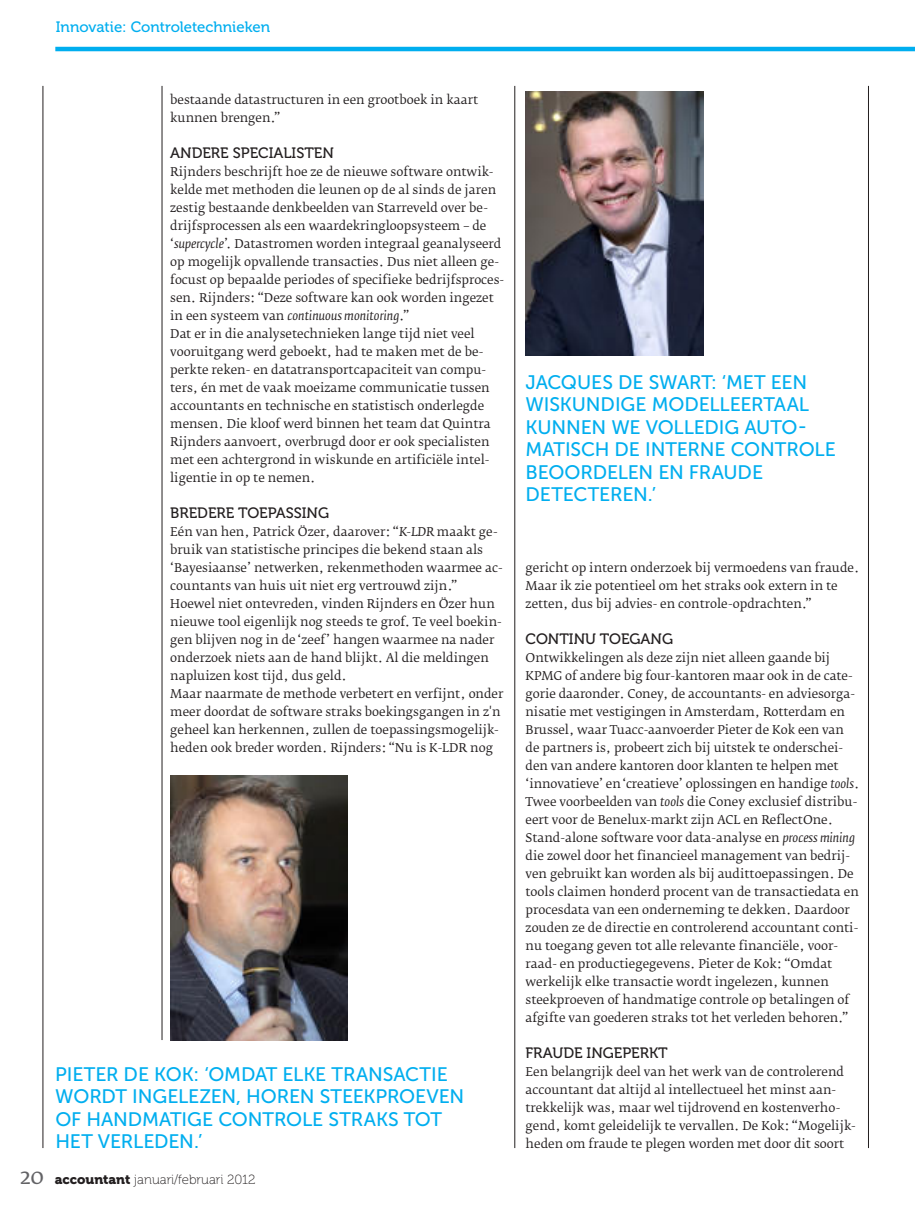
<style>
.page{position:relative;width:915px;height:1212px;background:#fff}
.page>*{position:absolute;margin:0;border:0;box-sizing:border-box;transform-origin:0 0}
.t1{font:19.5px/22.5px "Museo Sans 500";letter-spacing:-.005em;color:#00aeef}
.t2{font:15px "Museo 500";color:#231f20}
.t3{font:15px "Museo 500";color:#00aeef}
.t4{font:13.2px "Museo 100";color:#231f20}
.t5{font:12px/18px "Fedra Serif B Std";color:#231f20}
.s1{font-style:italic}
.s2{font-family:"Fedra Serif B Std";font-size:22.5px;color:#636366}
.s3{font-family:"Museo 900"}
</style>
<div class="page">
<hr style="left:867px;top:86px;width:1px;height:1062px;background:#231f20">
<hr style="left:514px;top:86px;width:1px;height:1062px;background:#231f20">
<hr style="left:43px;top:86px;width:1px;height:1062px;background:#231f20">
<hr style="left:55px;top:47px;width:859px;height:4px;background:#00aeef">
<hr style="left:162px;top:86px;width:1px;height:954px;background:#231f20">
<img style="left:170px;top:775px;width:177px;height:265px">
<img style="left:525px;top:91px;width:177px;height:265px">
<p class="t3" style="left:56px;top:19px;width:216px">INNOVATIE: CONTROLETECHNIEKEN</p>
<p class="t5" style="left:170px;top:91px;width:309px">bestaande datastructuren in een grootboek in kaart kunnen brengen.”</p>
<p class="t2" style="left:170px;top:145px;width:163px">ANDERE SPECIALISTEN</p>
<p class="t5" style="left:170px;top:163px;width:335px">Rijnders beschrijft hoe ze de nieuwe software ontwik&shy;kelde met methoden die leunen op de al sinds de jaren zestig bestaande denkbeelden van Starreveld over be&shy;drijfsprocessen als een waardekringloopsysteem – de ‘<span class="s1">supercycle</span>’. Datastromen worden integraal geanalyseerd op mogelijk opvallende transacties. Dus niet alleen ge&shy;focust op bepaalde periodes of specifieke bedrijfsproces&shy;sen. Rijnders: “Deze software kan ook worden ingezet in een systeem van <span class="s1">continuous monitoring</span>.”<br>Dat er in die analysetechnieken lange tijd niet veel vooruitgang werd geboekt, had te maken met de be&shy;perkte reken- en datatransportcapaciteit van compu&shy;ters, én met de vaak moeizame communicatie tussen accountants en technische en statistisch onderlegde mensen. Die kloof werd binnen het team dat Quintra Rijnders aanvoert, overbrugd door er ook specialisten met een achtergrond in wiskunde en artificiële intel&shy;ligentie in op te nemen.</p>
<p class="t2" style="left:170px;top:505px;width:160px">BREDERE TOEPASSING</p>
<p class="t5" style="left:170px;top:523px;width:334px">Eén van hen, Patrick Özer, daarover: “<span class="s1">K-LDR</span> maakt ge&shy;bruik van statistische principes die bekend staan als ‘Bayesiaanse’ netwerken, rekenmethoden waarmee ac&shy;countants van huis uit niet erg vertrouwd zijn.” Hoewel niet ontevreden, vinden Rijnders en Özer hun nieuwe tool eigenlijk nog steeds te grof. Te veel boekin&shy;gen blijven nog in de ‘zeef’ hangen waarmee na nader onderzoek niets aan de hand blijkt. Al die meldingen napluizen kost tijd, dus geld.<br>Maar naarmate de methode verbetert en verfijnt, onder meer doordat de software straks boekingsgangen in z'n geheel kan herkennen, zullen de toepassingsmogelijk&shy;heden ook breder worden. Rijnders: “Nu is K-LDR nog</p>
<h1 class="t1" style="left:55px;top:1062px;width:410px">PIETER DE KOK: ‘OM DAT ELKE TRANSACTIE<br>WORDT INGELEZEN, HOREN STEEKPROEVEN<br>OF HANDMATIGE CONTROLE STRAKS TOT<br>HET VERLEDEN.’</h1>
<p class="t4" style="left:20px;top:1172px;width:237px"><span class="s2">20</span> <span class="s3">accountant</span> januari/februari 2012</p>
<h1 class="t1" style="left:525px;top:371px;width:312px">JACQ UES DE SWART: ‘MET EEN<br>WISKUNDIGE MODELLEERTAAL<br>KUNNEN WE VOLLEDIG AUTO-<br>MATISCH DE INTERNE CONTROLE<br>BEOORDELEN EN FRAUDE<br>DETECTEREN.’</h1>
<p class="t5" style="left:525px;top:559px;width:335px">gericht op intern onderzoek bij vermoedens van fraude.<br>Maar ik zie potentieel om het straks ook extern in te zetten, dus bij advies- en controle-opdrachten.”</p>
<p class="t2" style="left:525px;top:631px;width:149px">CONTINU TOEGANG</p>
<p class="t5" style="left:525px;top:649px;width:335px">Ontwikkelingen als deze zijn niet alleen gaande bij KPMG of andere big four-kantoren maar ook in de cate&shy;gorie daaronder. Coney, de accountants- en adviesorga&shy;nisatie met vestigingen in Amsterdam, Rotterdam en Brussel, waar Tuacc-aanvoerder Pieter de Kok een van de partners is, probeert zich bij uitstek te onderschei&shy;den van andere kantoren door klanten te helpen met ‘innovatieve’ en ‘creatieve’ oplossingen en handige <span class="s1">tools</span>.<br>Twee voorbeelden van <span class="s1">tools</span> die Coney exclusief distribu&shy;eert voor de Benelux-markt zijn ACL en ReflectOne.<br>Stand-alone software voor data-analyse en <span class="s1">process mining </span>die zowel door het financieel management van bedrij&shy;ven gebruikt kan worden als bij audittoepassingen. De tools claimen honderd procent van de transactiedata en procesdata van een onderneming te dekken. Daardoor zouden ze de directie en controlerend accountant conti&shy;nu toegang geven tot alle relevante financiële, voor&shy;raad- en productiegegevens. Pieter de Kok: “Omdat werkelijk elke transactie wordt ingelezen, kunnen steekproeven of handmatige controle op betalingen of afgifte van goederen straks tot het verleden behoren.”</p>
<p class="t2" style="left:525px;top:1045px;width:144px">FRAUDE INGEPERKT</p>
<p class="t5" style="left:525px;top:1063px;width:331px">Een belangrijk deel van het werk van de controlerend accountant dat altijd al intellectueel het minst aan&shy;trekkelijk was, maar wel tijdrovend en kostenverho&shy;gend, komt geleidelijk te vervallen. De Kok: “Mogelijk&shy;heden om fraude te plegen worden met door dit soort</p>
</div>
